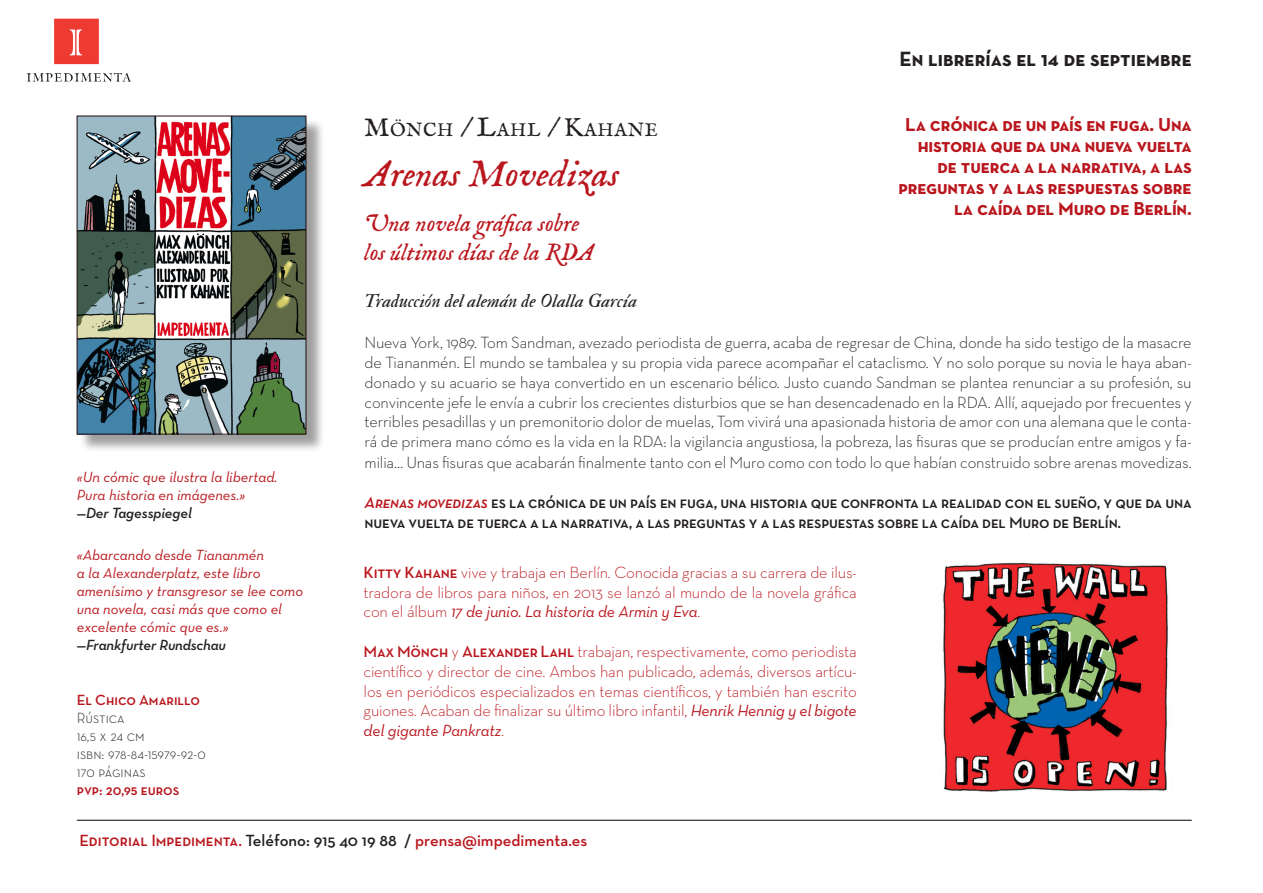
<style>
.page{position:relative;width:1263px;height:893px;background:#fff}
.page>*{position:absolute;margin:0;border:0;box-sizing:border-box;transform-origin:0 0}
.t1{font:37.5px "IM FELL English Italic";color:#ba161d}
.t2{font:24px "IM FELL English Italic";color:#ba161d}
.t3{font:21px "Neutra Text Bold SC";color:#231f20}
.t4{font:19.05px/21px "Neutra Text Bold SC";letter-spacing:-.01em;color:#ba161d;text-align:right}
.t5{font:18.9px "IM FELL English SC";letter-spacing:.035em;color:#231f20}
.t6{font:18.75px "IM FELL Double Pica PRO Italic";letter-spacing:.005em;color:#231f20}
.t7{font:300 16.5px/20px "Neutra Text";letter-spacing:-.01em;color:#231f20;text-align:justify}
.t8{font:300 16.5px/19.8px "Neutra Text";letter-spacing:-.01em;color:#ba161d;text-align:justify}
.t9{font:16.5px/19.8px "Neutra Text Demi SC";letter-spacing:-.01em;color:#231f20}
.t10{font:16.5px "Neutra Text Demi SC";color:#ba161d}
.t11{font:15px/18px "Neutra Text Book Italic Alt";color:#ba161d}
.t12{font:15px "Neutra Text Light SC";letter-spacing:-.005em;color:#231f20}
.t13{font:15px "Neutra Text Demi Italic Alt";letter-spacing:-.01em;color:#231f20}
.t14{font:15px "Neutra Text TF Demi SC";color:#ba161d}
.t15{font:15px "Neutra Text Demi SC";letter-spacing:-.005em;color:#ba161d}
.t16{font:15px "Neutra Text TF Light SC";color:#231f20}
.s1{font-size:27px}
.s2{font-family:"Neutra Text Demi SC Italic";color:#ba161d}
.s3{font-family:"Neutra Text Demi SC";font-weight:400}
.s4{font-weight:400;font-style:italic}
.s5{font-family:"Neutra Text";font-weight:600;color:#231f20}
.s6{font-family:"Neutra Text";font-weight:600}
</style>
<div class="page">
<img style="left:26px;top:18px;width:105px;height:64px">
<hr style="left:77px;top:820px;width:1115px;height:1px;background:#231f20">
<div style="left:79px;top:118px;width:246px;height:335px;background:#231f20;opacity:.43"></div>
<img style="left:79px;top:118px;width:225px;height:314px">
<div style="left:77px;top:116px;width:229px;height:318px;border:1px solid #220b0d"></div>
<img style="left:943px;top:563px;width:225px;height:229px">
<p class="t11" style="left:77px;top:467px;width:202px">«Un cómic que ilustra la libertad.</p>
<p class="t11" style="left:77px;top:485px;width:170px">Pura historia en imágenes.»</p>
<p class="t13" style="left:77px;top:504px;width:116px">—Der Tagesspiegel</p>
<p class="t11" style="left:77px;top:545px;width:228px">«Abarcando desde Tiananmén<br>a la Alexanderplatz, este libro amenísimo y transgresor se lee como una novela, casi más que como el excelente cómic que es.»</p>
<p class="t13" style="left:77px;top:636px;width:151px">—Frankfurter Rundschau</p>
<p class="t14" style="left:77px;top:691px;width:125px">El Chico Amarillo</p>
<p class="t16" style="left:77px;top:709px;width:49px">Rústica</p>
<p class="t12" style="left:77px;top:727px;width:69px">16,5 x 24 cm</p>
<p class="t12" style="left:77px;top:745px;width:130px">isbn: 978-84-15979-92-0</p>
<p class="t12" style="left:77px;top:763px;width:70px">170 páginas</p>
<p class="t15" style="left:77px;top:781px;width:104px">pvp: 20,95 euros</p>
<p class="t5" style="left:364px;top:119px;width:295px"><span class="s1">M</span>ÖNCH <span class="s1">/ L</span>AHL <span class="s1">/ K</span>AHANE</p>
<p class="t1" style="left:364px;top:152px;width:256px">Arenas Movedizas</p>
<p class="t2" style="left:364px;top:210px;width:217px">Una novela gráfica sobre</p>
<p class="t2" style="left:364px;top:238px;width:232px">los últimos días de la RDA</p>
<p class="t6" style="left:364px;top:290px;width:274px">Traducción del alemán de Olalla García</p>
<p class="t3" style="left:899px;top:46px;width:294px">En librerías el 14 de septiembre</p>
<p class="t4" style="left:898px;top:113px;width:295px">La crónica de un país en fuga. Una historia que da una nueva vuelta de tuerca a la narrativa, a las preguntas y a las respuestas sobre la caída del Muro de Berlín.</p>
<p class="t7" style="left:365px;top:332px;width:829px">Nueva York, 1989. Tom Sandman, avezado periodista de guerra, acaba de regresar de China, donde ha sido testigo de la masacre de Tiananmén. El mundo se tambalea y su propia vida parece acompañar el cataclismo. Y no solo porque su novia le haya aban&shy;donado y su acuario se haya convertido en un escenario bélico. Justo cuando Sandman se plantea renunciar a su profesión, su convincente jefe le envía a cubrir los crecientes disturbios que se han desencadenado en la RDA. Allí, aquejado por frecuentes y terribles pesadillas y un premonitorio dolor de muelas, Tom vivirá una apasionada historia de amor con una alemana que le conta&shy;rá de primera mano cómo es la vida en la RDA: la vigilancia angustiosa, la pobreza, las fisuras que se producían entre amigos y fa&shy;milia… Unas fisuras que acabarán finalmente tanto con el Muro como con todo lo que habían construido sobre arenas movedizas.</p>
<p class="t9" style="left:365px;top:493px;width:829px"><span class="s2">Arenas movedizas</span> es la crónica de un país en fuga, una historia que confronta la realidad con el sueño, y que da una nueva vuelta de tuerca a la narrativa, a las preguntas y a las respuestas sobre la caída del Muro de Berlín.</p>
<p class="t8" style="left:364px;top:562px;width:495px"><span class="s3">Kitty Kahane</span> vive y trabaja en Berlín. Conocida gracias a su carrera de ilus&shy;tradora de libros para niños, en 2013 se lanzó al mundo de la novela gráfica con el álbum <span class="s4">17 de junio. La historia de Armin y Eva</span>.</p>
<p class="t8" style="left:364px;top:641px;width:495px"><span class="s3">Max Mönch</span> y <span class="s3">Alexander Lahl</span> trabajan, respectivamente, como periodista científico y director de cine. Ambos han publicado, además, diversos artícu&shy;los en periódicos especializados en temas científicos, y también han escrito guiones. Acaban de finalizar su último libro infantil, <span class="s4">Henrik Hennig y el bigote del gigante Pankratz</span>.</p>
<p class="t10" style="left:79px;top:830px;width:509px">Editorial Impedimenta. <span class="s5">Teléfono: 915 40 19 88 /</span> <span class="s6">prensa@impedimenta.es</span></p>
</div>
